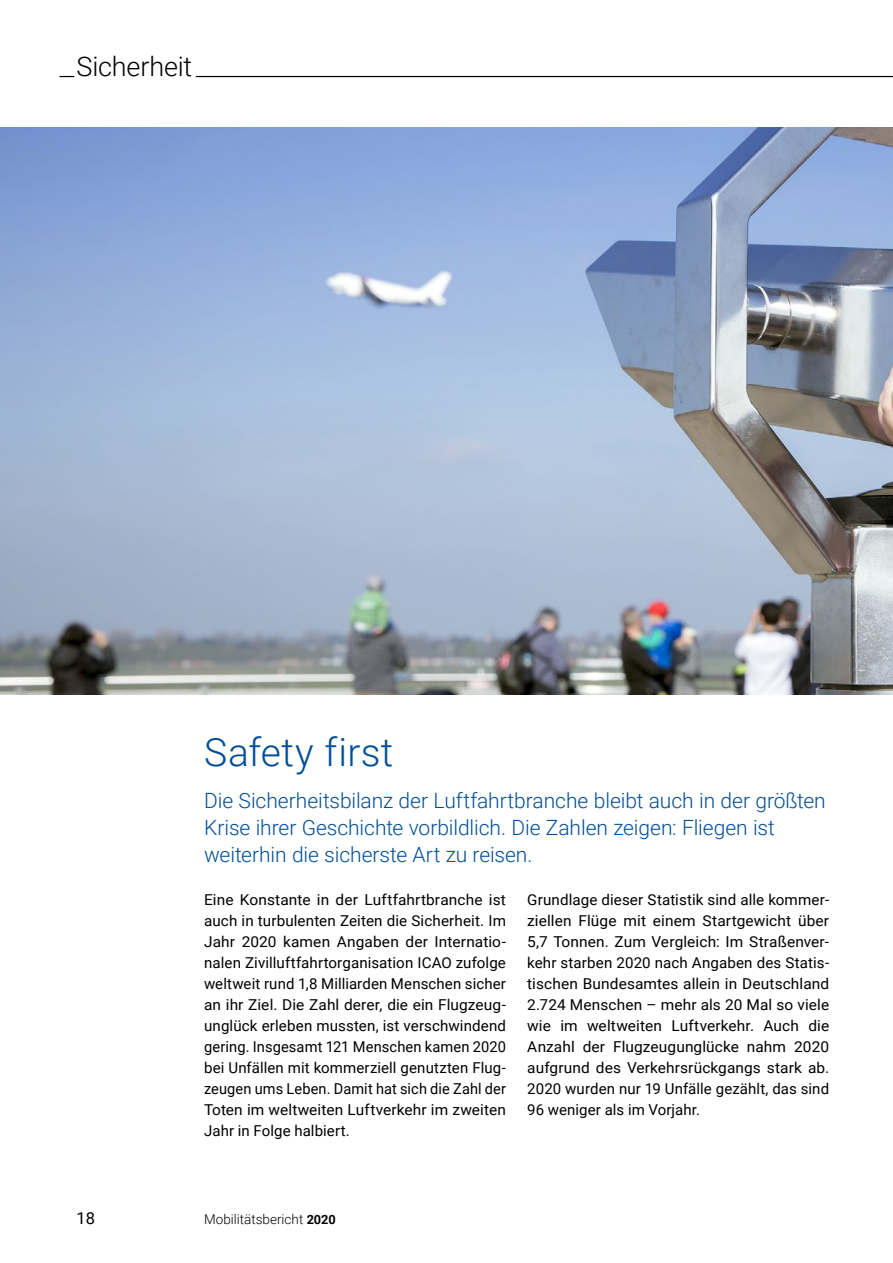
<style>
.page{position:relative;width:893px;height:1263px;background:#fff}
.page>*{position:absolute;margin:0;border:0;box-sizing:border-box;transform-origin:0 0}
.t1{font:300 39px "Roboto";letter-spacing:.01em;color:#004e96}
.t2{font:300 27px "Roboto";letter-spacing:-.005em;color:#000}
.t3{font:300 21px/27px "Roboto";letter-spacing:-.005em;color:#004e96}
.t4{font:16.5px "Roboto";color:#000}
.t5{font:15px/21px "Roboto";letter-spacing:.005em;color:#000;text-align:justify}
.t6{font:300 13.5px "Roboto";color:#000}
.s1{font-weight:700;font-size:12.75px}
</style>
<div class="page">
<hr style="left:60px;top:76px;width:833px;height:1px;background:#000">
<div style="left:74px;top:72px;width:122px;height:8px;background:#fff"></div>
<img style="left:0;top:128px;width:893px;height:567px">
<h2 class="t2" style="left:77px;top:56px;width:117px">Sicherheit</h2>
<h1 class="t1" style="left:204px;top:736px;width:191px">Safety first</h1>
<h3 class="t3" style="left:204px;top:788px;width:623px">Die Sicherheitsbilanz der Luftfahrtbranche bleibt auch in der größten<br>Krise ihrer Geschichte vorbildlich. Die Zahlen zeigen: Fliegen ist weiterhin die sicherste Art zu reisen.</h3>
<p class="t5" style="left:204px;top:890px;width:303px">Eine Konstante in der Luftfahrtbranche ist auch in turbulenten Zeiten die Sicherheit. Im Jahr 2020 kamen Angaben der Internatio&shy;nalen Zivilluftfahrtorganisation ICAO zufolge weltweit rund 1,8 Milliarden Menschen sicher an ihr Ziel. Die Zahl derer, die ein Flugzeug&shy;unglück erleben mussten, ist verschwindend gering. Insgesamt 121 Menschen kamen 2020 bei Unfällen mit kommerziell genutzten Flug&shy;zeugen ums Leben. Damit hat sich die Zahl der Toten im weltweiten Luftverkehr im zweiten Jahr in Folge halbiert.</p>
<p class="t5" style="left:527px;top:890px;width:303px">Grundlage dieser Statistik sind alle kommer&shy;ziellen Flüge mit einem Startgewicht über 5,7 Tonnen. Zum Vergleich: Im Straßenver&shy;kehr starben 2020 nach Angaben des Statis&shy;tischen Bundesamtes allein in Deutschland 2.724 Menschen – mehr als 20 Mal so viele wie im weltweiten Luftverkehr. Auch die Anzahl der Flugzeugunglücke nahm 2020 aufgrund des Verkehrsrückgangs stark ab.<br>2020 wurden nur 19 Unfälle gezählt, das sind 96 weniger als im Vorjahr.</p>
<p class="t4" style="left:77px;top:1212px;width:20px">18</p>
<p class="t6" style="left:204px;top:1212px;width:133px">Mobilitätsbericht <span class="s1">2020</span></p>
</div>
